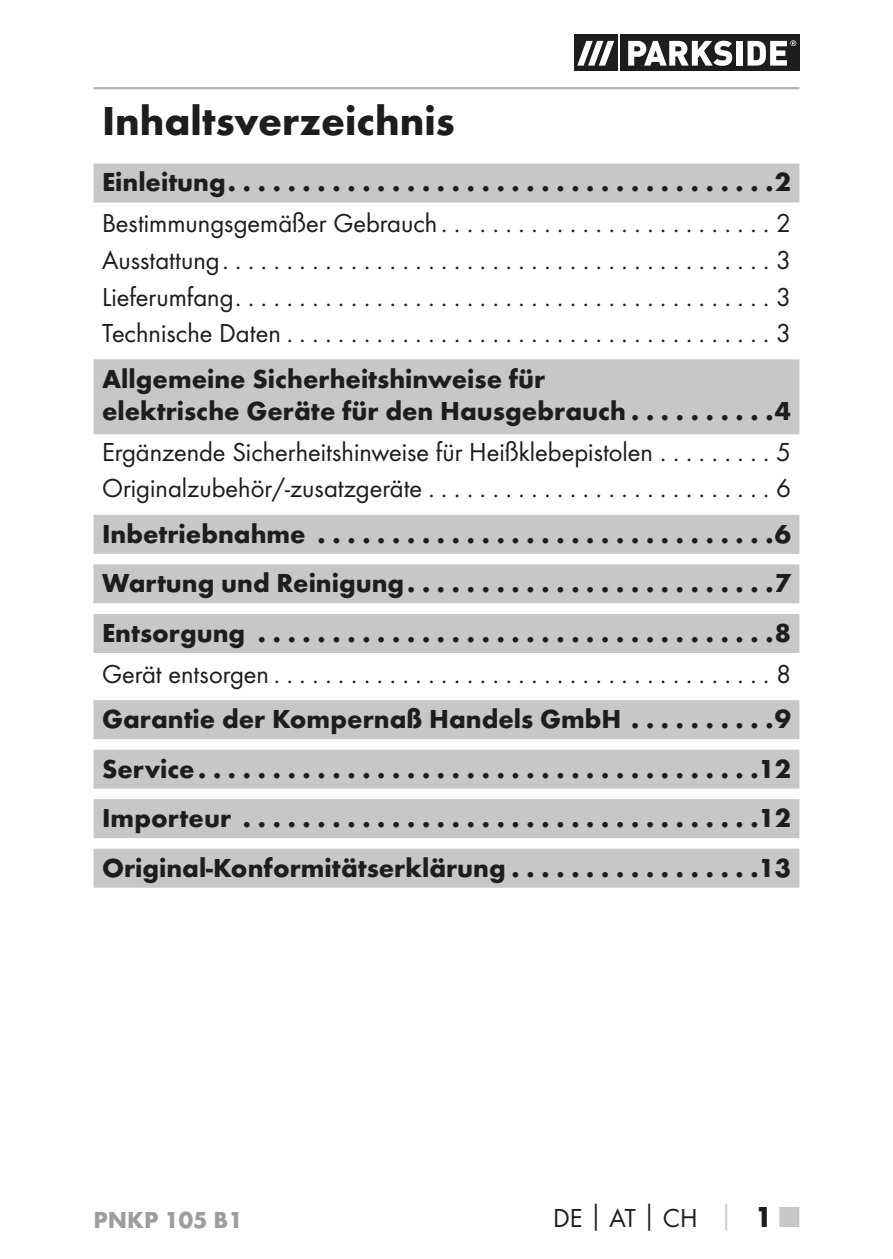
<style>
.page{position:relative;width:893px;height:1259px;background:#fff}
.page>*{position:absolute;margin:0;border:0;box-sizing:border-box;transform-origin:0 0}
.t1{font:700 42px "Futura";color:#1d1d1b}
.t2{font:700 27px/49.5px "Futura";color:#1d1d1b;text-align:justify}
.t3{font:27px/36.6px "Futura Boo";color:#1d1d1b;text-align:justify}
.t4{font:700 24px "Futura";color:#9d9d9d}
.s1{font-family:"Futura";font-weight:700}
.s2{font-family:"Futura";font-weight:700;color:#c7c7c6}
.s3{font-family:"Futura";font-weight:700;font-size:30px}
.s4{font-family:"Futura";font-weight:700;font-size:30px;color:#c7c7c6}
</style>
<div class="page">
<hr style="left:94px;top:87px;width:705px;height:2px;background:#b2b2b2">
<div style="left:574px;top:35px;width:44px;height:36px;background:#1d1d1b"></div>
<div style="left:620px;top:35px;width:179px;height:36px;background:#1d1d1b"></div>
<svg style="left:577px;top:41px;width:37px;height:25px"></svg>
<svg style="left:628px;top:41px;width:104px;height:25px"></svg>
<div style="left:736px;top:41px;width:6px;height:25px;background:#fff"></div>
<svg style="left:747px;top:40px;width:49px;height:26px"></svg>
<div style="left:94px;top:163px;width:705px;height:39px;background:#c7c7c6"></div>
<div style="left:94px;top:359px;width:705px;height:75px;background:#c7c7c6"></div>
<div style="left:94px;top:515px;width:705px;height:39px;background:#c7c7c6"></div>
<div style="left:94px;top:564px;width:705px;height:39px;background:#c7c7c6"></div>
<div style="left:94px;top:614px;width:705px;height:39px;background:#c7c7c6"></div>
<div style="left:94px;top:700px;width:705px;height:39px;background:#c7c7c6"></div>
<div style="left:94px;top:749px;width:705px;height:39px;background:#c7c7c6"></div>
<div style="left:94px;top:799px;width:705px;height:39px;background:#c7c7c6"></div>
<div style="left:94px;top:848px;width:705px;height:39px;background:#c7c7c6"></div>
<h1 class="t1" style="left:102px;top:95px;width:354px">Inhaltsverzeichnis</h1>
<p class="t2" style="left:102px;top:157px;width:690px">Einleitung . . . . . . . . . . . . . . . . . . . . . . . . . . . . . . . . . . . . 2</p>
<p class="t3" style="left:102px;top:205px;width:690px">Bestimmungsgemäßer Gebrauch . . . . . . . . . . . . . . . . . . . . . . . . . . 2<br>Ausstattung . . . . . . . . . . . . . . . . . . . . . . . . . . . . . . . . . . . . . . . . . . . 3<br>Lieferumfang . . . . . . . . . . . . . . . . . . . . . . . . . . . . . . . . . . . . . . . . . . 3<br>Technische Daten . . . . . . . . . . . . . . . . . . . . . . . . . . . . . . . . . . . . . . 3</p>
<p class="t2" style="left:102px;top:362px;width:690px;line-height:32.4px">Allgemeine Sicherheitshinweise für<br>elektrische Geräte für den Hausgebrauch . . . . . . . . . 4</p>
<p class="t3" style="left:102px;top:433px;width:690px">Ergänzende Sicherheitshinweise für Heißklebepistolen . . . . . . . . . 5<br>Originalzubehör/-zusatzgeräte . . . . . . . . . . . . . . . . . . . . . . . . . . . 6</p>
<p class="t2" style="left:102px;top:508px;width:690px">Inbetriebnahme . . . . . . . . . . . . . . . . . . . . . . . . . . . . . . 6<br>Wartung und Reinigung . . . . . . . . . . . . . . . . . . . . . . . . 7<br>Entsorgung . . . . . . . . . . . . . . . . . . . . . . . . . . . . . . . . . . 8</p>
<p class="t3" style="left:102px;top:655px;width:690px">Gerät entsorgen . . . . . . . . . . . . . . . . . . . . . . . . . . . . . . . . . . . . . . . 8</p>
<p class="t2" style="left:102px;top:694px;width:690px">Garantie der Kompernaß -Handels -GmbH . . . . . . . . . 9<br>Service . . . . . . . . . . . . . . . . . . . . . . . . . . . . . . . . . . . . . 12<br>Importeur . . . . . . . . . . . . . . . . . . . . . . . . . . . . . . . . . . 12<br>Original-Konformitätserklärung . . . . . . . . . . . . . . . . 13</p>
<p class="t4" style="left:94px;top:1205px;width:151px">PNKP 105 B1</p>
<p class="t3" style="left:553px;top:1200px;width:248px">DE<span class="s1">│</span>AT<span class="s1">│</span>CH <span class="s2">│</span> <span class="s3">1</span> <span class="s4">■</span></p>
</div>
